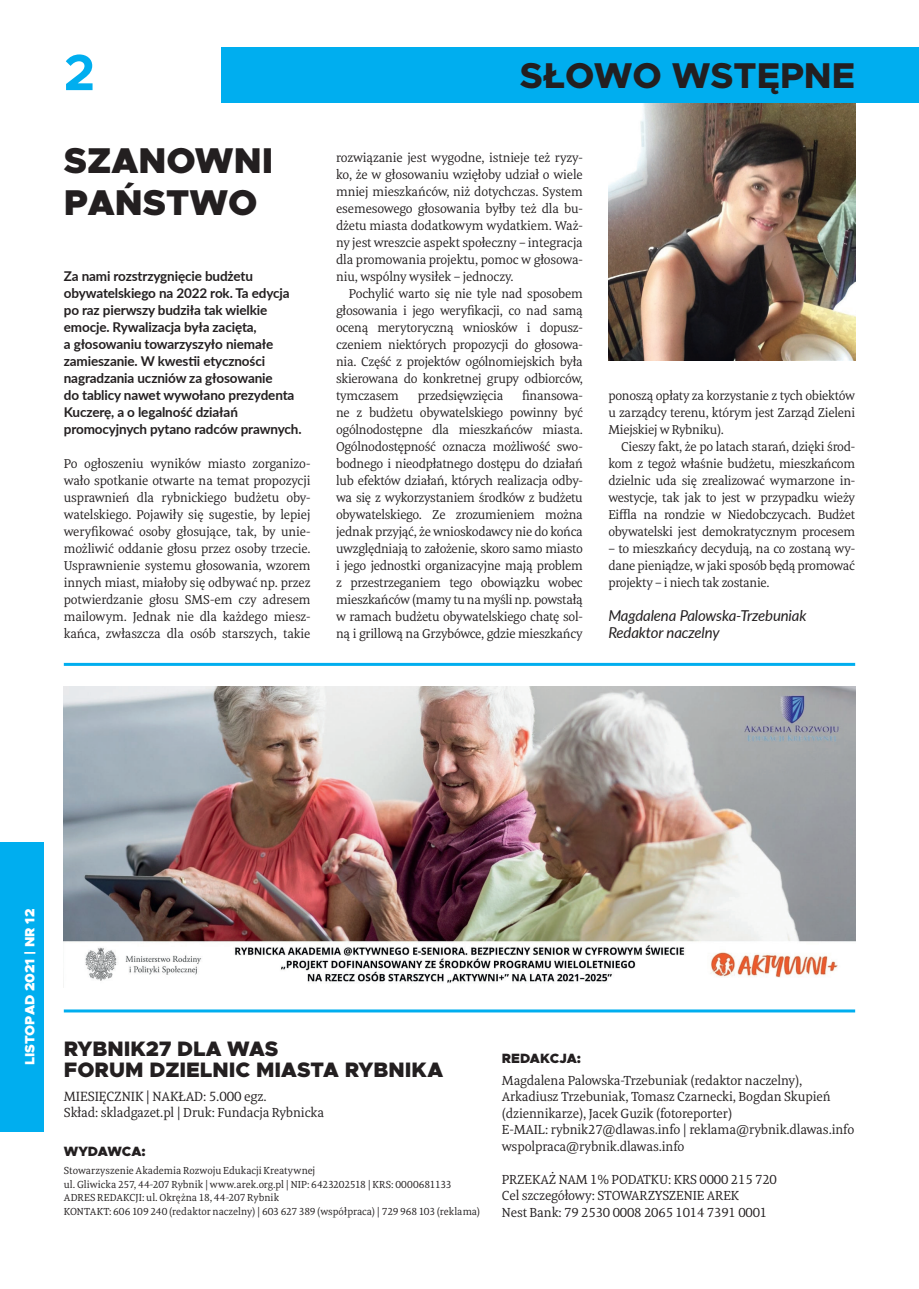
<style>
.page{position:relative;width:919px;height:1289px;background:#fff}
.page>*{position:absolute;margin:0;border:0;box-sizing:border-box;transform-origin:0 0}
.STRONA_LEWA{font:700 51px "Metropolis";color:#00aeef}
.TYTUŁ_MAŁY{font:900 36px/42px "Metropolis";color:#231f20}
.NAGŁOWEK{font:800 36px "Metropolis";color:#231f20}
.TYTUŁ_MAŁY-2{font:900 21px "Metropolis";color:#231f20}
.AUTOR{font:italic 15px/17px "Lato";letter-spacing:-.01em;color:#231f20}
.TEKST_BEZ{font:13.8px "Meret Pro";letter-spacing:-.01em;color:#231f20}
.TEKST_BEZ-2{font:13.5px "Meret Pro";letter-spacing:-.01em;color:#231f20}
.LEAD{font:700 13.5px/17px "Lato";letter-spacing:-.01em;color:#231f20}
.DATA{font:900 13.5px "Metropolis";color:#fff}
.TYTUŁ_ŚREDNI{font:900 13.5px "Metropolis";color:#231f20}
.TEKST{font:13.2px/17px "Meret Pro";letter-spacing:-.02em;color:#231f20;text-align:justify}
.TEKST_BEZ-3{font:13.2px/17px "Meret Pro";letter-spacing:-.01em;color:#231f20;text-align:justify}
.TEKST_BEZ-4{font:10.5px "Meret Pro";letter-spacing:-.005em;color:#231f20}
</style>
<div class="page">
<div style="left:221px;top:47px;width:685px;height:56px;background:#00aeef"></div>
<div style="left:906px;top:47px;width:12px;height:56px;background:#00aeef"></div>
<div style="left:0;top:842px;width:44px;height:289px;background:#00aeef"></div>
<img style="left:608px;top:103px;width:247px;height:257px">
<hr style="left:64px;top:663px;width:791px;height:3px;background:#00aeef">
<hr style="left:64px;top:1009px;width:791px;height:3px;background:#00aeef">
<img style="left:64px;top:686px;width:791px;height:297px">
<p class="STRONA_LEWA" style="left:64px;top:40px;width:33px">2</p>
<p class="TYTUŁ_MAŁY" style="left:64px;top:140px;width:206px">SZANOWNI<br>PAŃSTWO</p>
<p class="LEAD" style="left:64px;top:267px;width:239px">Za nami rozstrzygnięcie budżetu obywatelskiego na 2022 rok. Ta edycja po raz pierwszy budziła tak wielkie emocje. Rywalizacja była zacięta,<br>a głosowaniu towarzyszyło niemałe zamieszanie. W kwestii etyczności nagradzania uczniów za głosowanie<br>do tablicy nawet wywołano prezydenta Kuczerę, a o legalność działań promocyjnych pytano radców prawnych.</p>
<p class="TEKST_BEZ-3" style="left:64px;top:455px;width:248px">Po ogłoszeniu wyników miasto zorganizo&shy;wało spotkanie otwarte na temat propozycji usprawnień dla rybnickiego budżetu oby&shy;watelskiego. Pojawiły się sugestie, by lepiej weryfikować osoby głosujące, tak, by unie&shy;możliwić oddanie głosu przez osoby trzecie.<br>Usprawnienie systemu głosowania, wzorem innych miast, miałoby się odbywać np. przez potwierdzanie głosu SMS-em czy adresem mailowym. Jednak nie dla każdego miesz&shy;kańca, zwłaszcza dla osób starszych, takie</p>
<p class="NAGŁOWEK" style="left:520px;top:53px;width:337px">SŁOWO WSTĘPNE</p>
<p class="TEKST_BEZ-3" style="left:336px;top:148px;width:248px">rozwiązanie jest wygodne, istnieje też ryzy&shy;ko, że w głosowaniu wzięłoby udział o wiele mniej mieszkańców, niż dotychczas. System esemesowego głosowania byłby też dla bu&shy;dżetu miasta dodatkowym wydatkiem. Waż&shy;ny jest wreszcie aspekt społeczny – integracja dla promowania projektu, pomoc w głosowa&shy;niu, wspólny wysiłek – jednoczy.</p>
<p class="TEKST" style="left:336px;top:285px;width:248px;text-indent:13px">Pochylić warto się nie tyle nad sposobem głosowania i jego weryfikacji, co nad samą oceną merytoryczną wniosków i dopusz&shy;czeniem niektórych propozycji do głosowa&shy;nia. Część z projektów ogólnomiejskich była skierowana do konkretnej grupy odbiorców, tymczasem</p>
<p class="TEKST" style="left:336px;top:387px;width:248px;text-indent:186px">finansowa&shy;ne z budżetu obywatelskiego powinny być ogólnodostępne dla mieszkańców miasta.<br>Ogólnodostępność oznacza możliwość swo&shy;bodnego i nieodpłatnego dostępu do działań lub efektów działań, których realizacja odby&shy;wa się z wykorzystaniem środków z budżetu obywatelskiego. Ze zrozumieniem można jednak przyjąć, że wnioskodawcy nie do końca uwzględniają to założenie, skoro samo miasto i jego jednostki organizacyjne mają problem z przestrzeganiem tego obowiązku wobec mieszkańców (mamy tu na myśli np. powstałą w ramach budżetu obywatelskiego chatę sol&shy;ną i grillową na Grzybówce, gdzie mieszkańcy</p>
<p class="TEKST" style="left:608px;top:387px;width:248px">ponoszą opłaty za korzystanie z tych obiektów u zarządcy terenu, którym jest Zarząd Zieleni Miejskiej w Rybniku).</p>
<p class="TEKST" style="left:418px;top:387px;width:87px">przedsięwzięcia</p>
<p class="TEKST" style="left:608px;top:438px;width:248px;text-indent:13px">Cieszy fakt, że po latach starań, dzięki środ&shy;kom z tegoż właśnie budżetu, mieszkańcom dzielnic uda się zrealizować wymarzone in&shy;westycje, tak jak to jest w przypadku wieży Eiffla na rondzie w Niedobczycach. Budżet obywatelski jest demokratycznym procesem</p>
<p class="TEKST" style="left:608px;top:540px;width:248px">– to mieszkańcy decydują, na co zostaną wy&shy;dane pieniądze, w jaki sposób będą promować projekty – i niech tak zostanie.</p>
<p class="AUTOR" style="left:608px;top:606px;width:200px">Magdalena Palowska-Trzebuniak<br>Redaktor naczelny</p>
<p class="DATA" style="left:21px;top:1064px;width:157px;rotate:-90deg">listopad 2021 | NR 12</p>
<p class="TYTUŁ_MAŁY-2" style="left:64px;top:1035px;width:129px">RYBNIK27 DLA</p>
<p class="TYTUŁ_MAŁY-2" style="left:227px;top:1035px;width:38px">WAS</p>
<p class="TYTUŁ_MAŁY-2" style="left:64px;top:1056px;width:225px">FORUM DZIELNIC MIASTA</p>
<p class="TYTUŁ_MAŁY-2" style="left:345px;top:1056px;width:100px">RYBNIKA</p>
<p class="TEKST_BEZ-2" style="left:64px;top:1102px;width:262px">Skład: skladgazet.pl | Druk: Fundacja Rybnicka</p>
<p class="TEKST_BEZ" style="left:64px;top:1086px;width:204px">MIESIĘCZNIK | NAKŁAD: 5.000 egz.</p>
<p class="TYTUŁ_ŚREDNI" style="left:64px;top:1142px;width:83px">WYDAWCA:</p>
<p class="TEKST_BEZ-4" style="left:64px;top:1163px;width:253px">Stowarzyszenie Akademia Rozwoju Edukacji Kreatywnej</p>
<p class="TEKST_BEZ-4" style="left:64px;top:1176px;width:389px">ul. Gliwicka 257, 44-207 Rybnik | www.arek.org.pl | NIP: 6423202518 | KRS: 0000681133</p>
<p class="TEKST_BEZ-4" style="left:64px;top:1190px;width:217px">ADRES REDAKCJI: ul. Okrężna 18, 44-207 Rybnik</p>
<p class="TEKST_BEZ-4" style="left:64px;top:1203px;width:418px">KONTAKT: 606 109 240 (redaktor naczelny) | 603 627 389 (współpraca) | 729 968 103 (reklama)</p>
<p class="TYTUŁ_ŚREDNI" style="left:502px;top:1049px;width:81px">REDAKCJA:</p>
<p class="TEKST_BEZ-2" style="left:502px;top:1070px;width:302px">Magdalena Palowska-Trzebuniak (redaktor naczelny),</p>
<p class="TEKST_BEZ-2" style="left:502px;top:1086px;width:330px">Arkadiusz Trzebuniak, Tomasz Czarnecki, Bogdan Skupień</p>
<p class="TEKST_BEZ-2" style="left:502px;top:1103px;width:232px">(dziennikarze), Jacek Guzik (fotoreporter)</p>
<p class="TEKST_BEZ-2" style="left:502px;top:1119px;width:354px">E-MAIL: rybnik27@dlawas.info | reklama@rybnik.dlawas.info</p>
<p class="TEKST_BEZ-2" style="left:502px;top:1136px;width:184px">wspolpraca@rybnik.dlawas.info</p>
<p class="TEKST_BEZ-2" style="left:502px;top:1169px;width:276px">PRZEKAŻ NAM 1% PODATKU: KRS 0000 215 720</p>
<p class="TEKST_BEZ-2" style="left:502px;top:1185px;width:239px">Cel szczegółowy: STOWARZYSZENIE AREK</p>
<p class="TEKST_BEZ-2" style="left:502px;top:1202px;width:267px">Nest Bank: 79 2530 0008 2065 1014 7391 0001</p>
</div>
